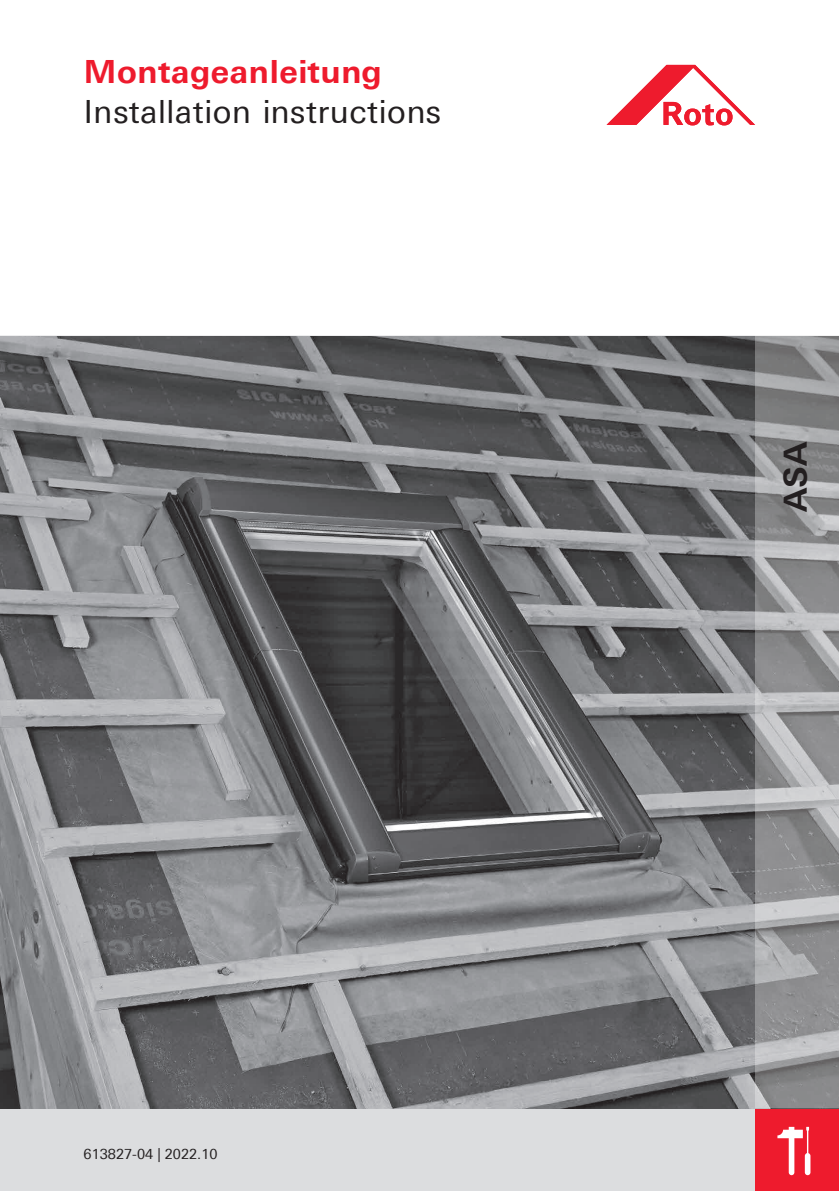
<style>
.page{position:relative;width:839px;height:1191px;background:#fff}
.page>*{position:absolute;margin:0;border:0;box-sizing:border-box;transform-origin:0 0}
.t1{font:32px "LT Univers Basic";letter-spacing:.02em;color:#231f20}
.t2{font:700 32px "LT Univers Basic";letter-spacing:.02em;color:#ee1b2d}
.t3{font:700 32px "LT Univers Basic";color:#231f20}
.t4{font:14px "LT Univers Basic";color:#231f20}
</style>
<div class="page">
<div style="left:0;top:1105px;width:755px;height:85px;background:#dcdddf"></div>
<div style="left:755px;top:1105px;width:84px;height:85px;background:#ee1b2d"></div>
<svg style="left:607px;top:65px;width:148px;height:60px"></svg>
<svg style="left:777px;top:1126px;width:33px;height:49px"></svg>
<img style="left:0;top:336px;width:755px;height:772px">
<svg style="left:755px;top:336px;width:84px;height:772px;background:#99999b"></svg>
<p class="t2" style="left:84px;top:53px;width:299px">Montageanleitung</p>
<p class="t1" style="left:84px;top:94px;width:359px">Installation instructions</p>
<p class="t4" style="left:84px;top:1146px;width:136px">613827-04 | 2022.10</p>
<p class="t3" style="left:776px;top:512px;width:72px;rotate:-90deg">ASA</p>
</div>
